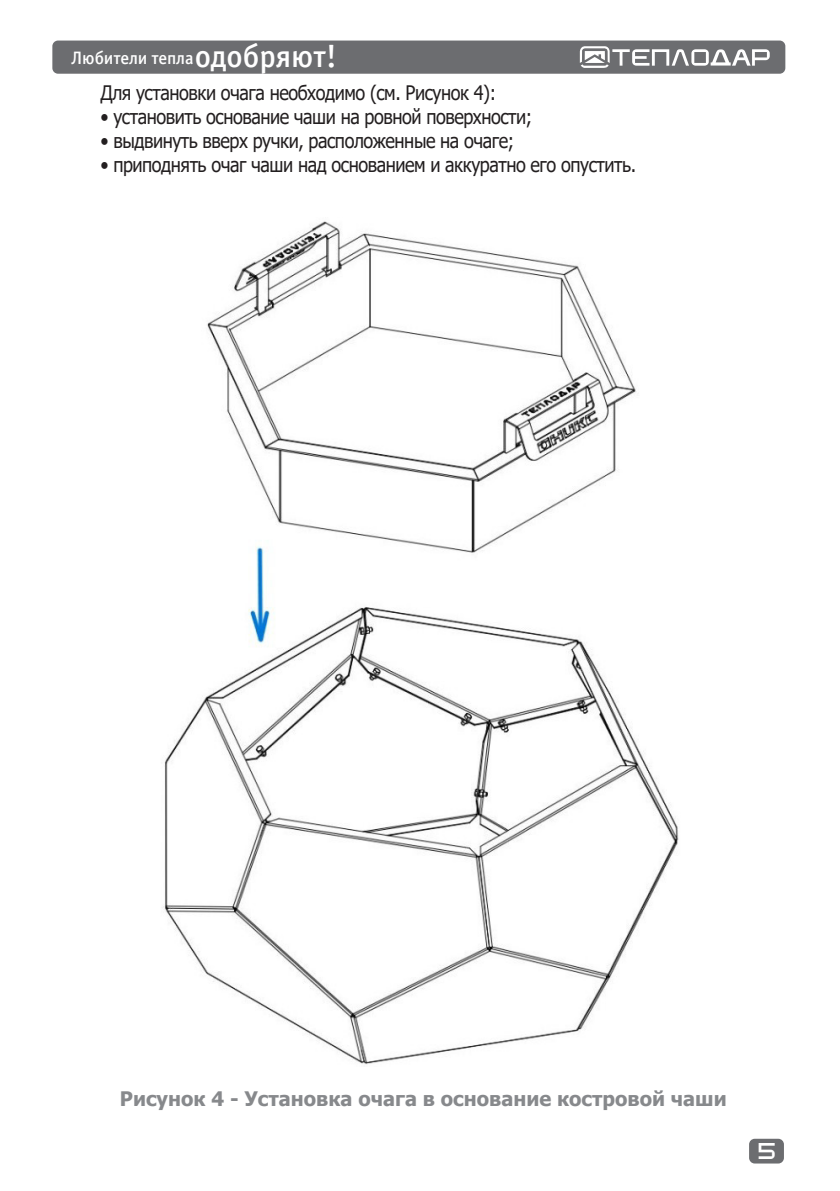
<style>
.page{position:relative;width:840px;height:1191px;background:#fff}
.page>*{position:absolute;margin:0;border:0;box-sizing:border-box;transform-origin:0 0}
.t1{font:20px "Tahoma";letter-spacing:-.025em;color:#231f20;scale:.9 1}
.t2{font:700 20px "Tahoma";color:#87898c}
.t3{font:18px "Officina Sans Medium C";letter-spacing:-.005em;color:#fff}
.t4{font:16px "teplodar";color:#fff}
.s1{font-size:32px}
</style>
<div class="page">
<div style="left:748px;top:1138px;width:35px;height:25px;background:#6c6d70;border-radius:6px"></div>
<div style="left:52px;top:41px;width:732px;height:33px;background:#6c6d70;border-radius:6px"></div>
<svg style="left:579px;top:46px;width:190px;height:22px"></svg>
<img style="left:163px;top:221px;width:516px;height:844px">
<p class="t3" style="left:71px;top:48px;width:267px">Любители тепла<span class="s1">одобряют!</span></p>
<p class="t1" style="left:100px;top:79px;width:441px">Для установки очага необходимо (см. Рисунок 4):</p>
<p class="t1" style="left:100px;top:103px;width:481px">• установить основание чаши на ровной поверхности;</p>
<p class="t1" style="left:100px;top:127px;width:461px">• выдвинуть вверх ручки, расположенные на очаге;</p>
<p class="t1" style="left:100px;top:151px;width:596px">• приподнять очаг чаши над основанием и аккуратно его опустить.</p>
<p class="t2" style="left:120px;top:1085px;width:608px">Рисунок 4 - Установка очага в основание костровой чаши</p>
<p class="t4" style="left:758px;top:1143px;width:18px">5</p>
</div>
